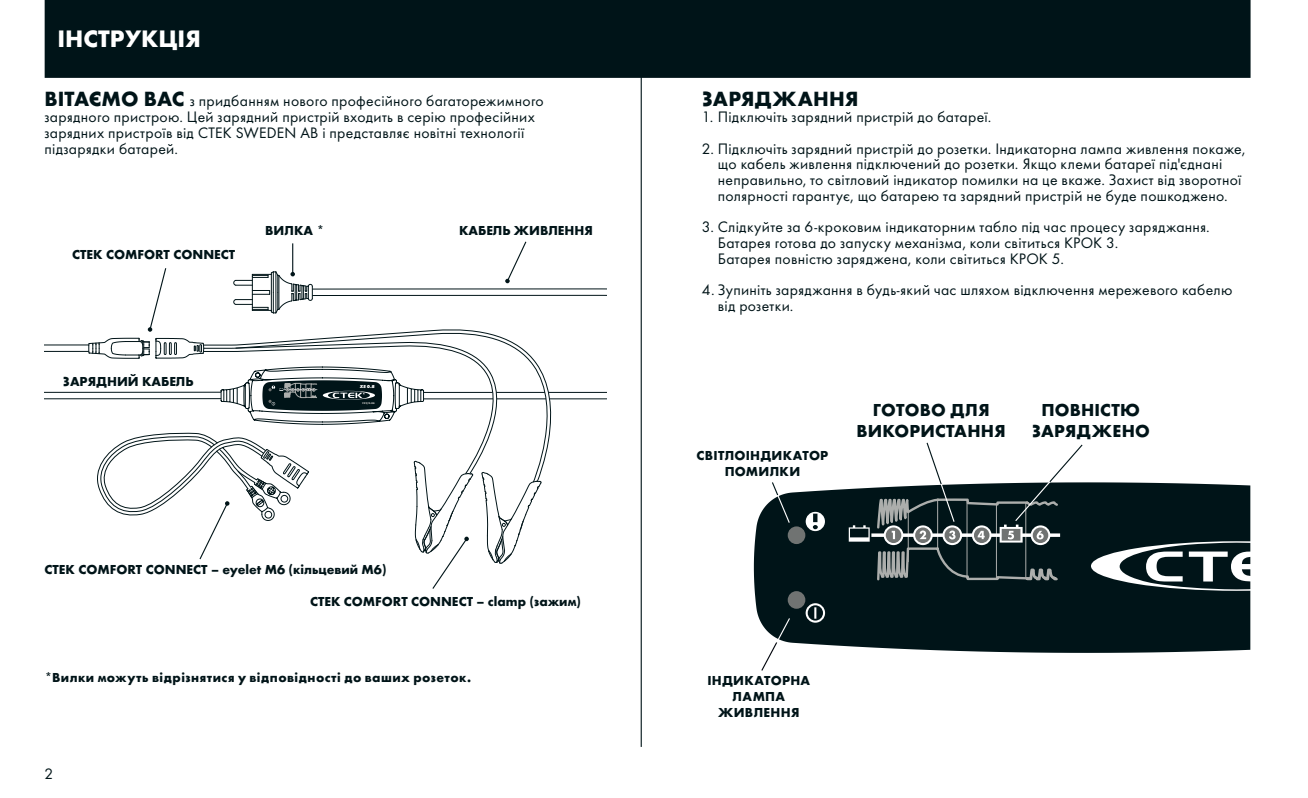
<style>
.page{position:relative;width:1308px;height:798px;background:#fff}
.page>*{position:absolute;margin:0;border:0;box-sizing:border-box;transform-origin:0 0}
.t1{font:700 24.75px "Futura";color:#fff}
.t2{font:700 21.38px "Futura";letter-spacing:.02em;color:#001418}
.t3{font:700 18px/21.6px "Futura";letter-spacing:.005em;color:#001418;text-align:right}
.t4{font:15.75px/15.8px "Futura Boo";letter-spacing:.02em;color:#001418}
.t5{font:700 13.5px/16.2px "Futura";letter-spacing:.01em;color:#001418;text-align:center}
.t6{font:700 13.5px "Futura";letter-spacing:.03em;color:#001418}
.t7{font:italic 700 expanded 4.5px "Futura";color:#fff}
.t8{font:italic 700 expanded 2.7px "Futura";color:#acaeac}
.s1{font-family:"Futura";font-weight:700;font-size:21.38px}
</style>
<div class="page">
<hr style="left:640px;top:51px;width:2px;height:695px;background:#001418">
<div style="left:754px;top:482px;width:496px;height:170px;background:#001418"></div>
<div style="left:787px;top:591px;width:18px;height:17px;background:#707372;border-radius:50%"></div>
<div style="left:787px;top:526px;width:18px;height:18px;background:#707372;border-radius:50%"></div>
<svg style="left:805px;top:603px;width:20px;height:19px"></svg>
<svg style="left:1091px;top:541px;width:159px;height:49px"></svg>
<svg style="left:805px;top:511px;width:20px;height:20px"></svg>
<svg style="left:813px;top:513px;width:4px;height:16px"></svg>
<svg style="left:760px;top:616px;width:31px;height:55px"></svg>
<svg style="left:45px;top:241px;width:561px;height:348px"></svg>
<svg style="left:771px;top:482px;width:19px;height:42px"></svg>
<div style="left:45px;top:0;width:1205px;height:78px;background:#001418"></div>
<svg style="left:848px;top:442px;width:235px;height:160px"></svg>
<h1 class="t1" style="left:57px;top:24px;width:143px">ІНСТРУКЦІЯ</h1>
<p class="t4" style="left:44px;top:93px;width:501px"><span class="s1">ВІТАЄМО Вас</span> з придбанням нового професійного багаторежимного зарядного пристрою. Цей зарядний пристрій входить в серію професійних зарядних пристроїв від CTEK SWEDEN AB і представляє новітні технології підзарядки батарей.</p>
<p class="t5" style="left:72px;top:246px;width:164px">CTEK COMFORT CONNECT</p>
<p class="t5" style="left:265px;top:222px;width:61px">ВИЛКА *</p>
<p class="t5" style="left:63px;top:373px;width:132px">ЗАРЯДНИЙ КАБЕЛЬ</p>
<p class="t7" style="left:360px;top:384px;width:17px">XS 0.8</p>
<p class="t8" style="left:362px;top:401px;width:15px">12V/0.8A</p>
<p class="t5" style="left:45px;top:560px;width:343px">CTEK COMFORT CONNECT – eyelet M6 (кільцевий M6)</p>
<p class="t5" style="left:459px;top:222px;width:134px">КАБЕЛЬ ЖИВЛЕННЯ</p>
<p class="t5" style="left:310px;top:592px;width:272px">CTEK COMFORT CONNECT – clamp (зажим)</p>
<p class="t6" style="left:44px;top:669px;width:428px">*Вилки можуть відрізнятися у відповідності до ваших розеток.</p>
<p class="t4" style="left:45px;top:765px;width:10px">2</p>
<h2 class="t2" style="left:702px;top:86px;width:112px">заряджанн</h2>
<h2 class="t2" style="left:845px;top:86px;width:15px">я</h2>
<p class="t4" style="left:702px;top:109px;width:291px">1. Підключіть зарядний пристрій до батареї.</p>
<p class="t4" style="left:718px;top:140px;width:529px;text-indent:-16px">2. Підключіть зарядний пристрій до розетки. Індикаторна лампа живлення покаже, що кабель живлення підключений до розетки. Якщо клеми батареї під'єднані неправильно, то світловий індикатор помилки на це вкаже. Захист від зворотної полярності гарантує, що батарею та зарядний пристрій не буде пошкоджено.</p>
<p class="t4" style="left:718px;top:219px;width:493px;text-indent:-16px">3. Слідкуйте за 6-кроковим індикаторним табло під час процесу заряджання.<br>Батарея готова до запуску механізма, коли світиться КРОК 3.<br>Батарея повністю заряджена, коли світиться КРОК 5.</p>
<p class="t4" style="left:718px;top:282px;width:516px;text-indent:-16px">4. Зупиніть заряджання в будь-який час шляхом відключення мережевого кабелю від розетки.</p>
<p class="t5" style="left:696px;top:447px;width:133px">СВІТЛОІНДИКАТОР<br>ПОМИЛКИ</p>
<p class="t3" style="left:872px;top:398px;width:23px">готово</p>
<p class="t3" style="left:950px;top:398px;width:41px">дл я</p>
<p class="t3" style="left:856px;top:420px;width:14px">використанн</p>
<p class="t3" style="left:994px;top:420px;width:13px">я</p>
<p class="t3" style="left:1031px;top:398px;width:110px">ю заряджено</p>
<p class="t3" style="left:1041px;top:398px;width:13px">повніст</p>
<p class="t5" style="left:707px;top:672px;width:104px">ІНДИКАТОРНА<br>ЛАМПА<br>ЖИВЛЕННЯ</p>
</div>
